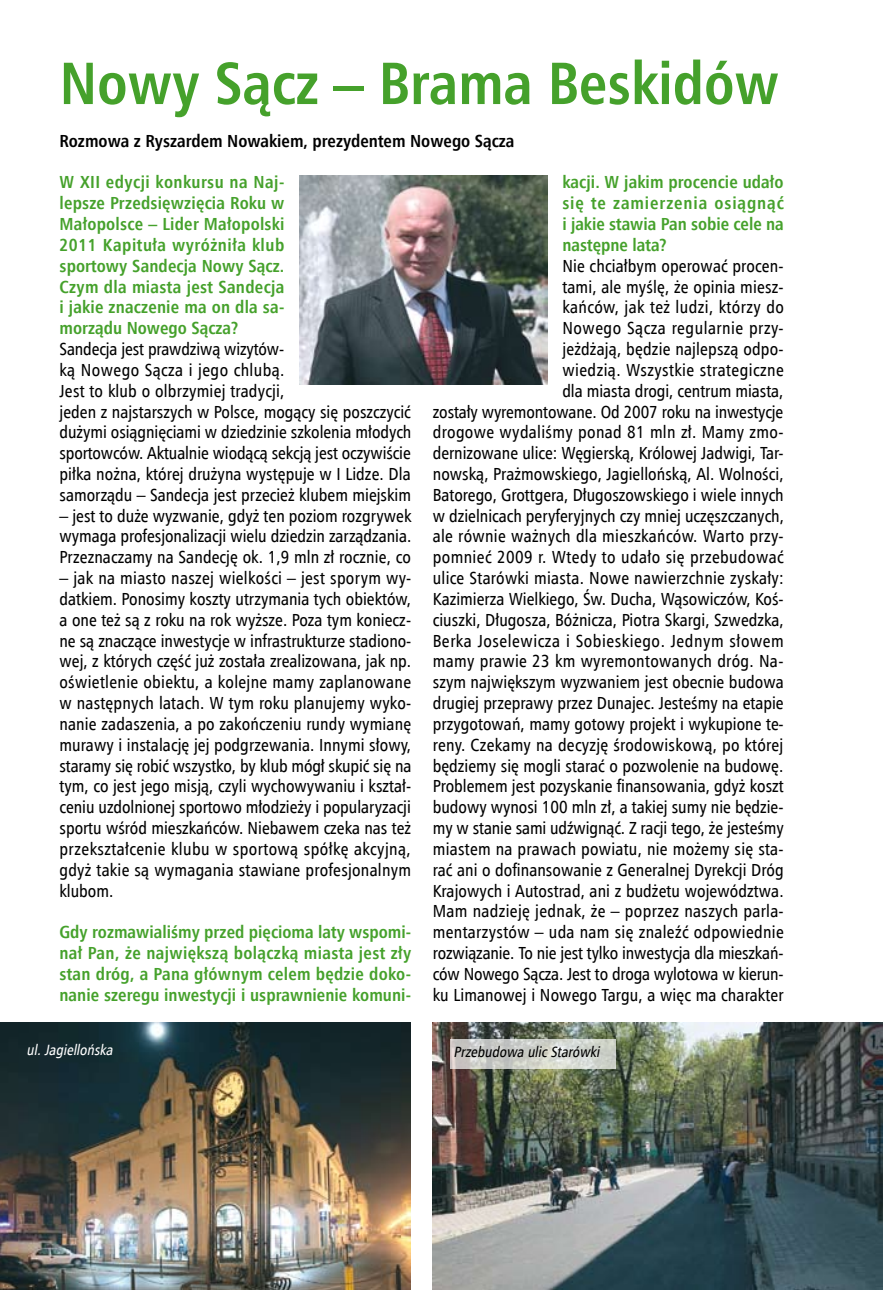
<style>
.page{position:relative;width:883px;height:1290px;background:#fff}
.page>*{position:absolute;margin:0;border:0;box-sizing:border-box;transform-origin:0 0}
.t1{font:700 59.5px "Humnst 777 Cn EU";color:#45a12b}
.t2{font:17.5px/20.8px "Humnst 777 Cn EU";color:#000;text-align:justify}
.t3{font:700 17.5px/20.8px "Humnst 777 Cn EU";letter-spacing:.005em;color:#45a12b;text-align:justify}
.t4{font:700 17.5px "Humnst 777 Cn EU";color:#000}
.t5{font:italic 14.88px "Humnst 777 Cn EU";color:#000}
.t6{font:italic 14.88px "Humnst 777 Cn EU";color:#fff}
</style>
<div class="page">
<img style="left:299px;top:175px;width:248px;height:209px">
<img style="left:0;top:1022px;width:410px;height:268px">
<img style="left:433px;top:1022px;width:450px;height:268px">
<svg style="left:450px;top:1039px;width:166px;height:29px;background:#cfd1cb"></svg>
<h1 class="t1" style="left:60px;top:46px;width:721px">Nowy Sącz – Brama Beskidów</h1>
<p class="t4" style="left:60px;top:130px;width:457px">Rozmowa z Ryszardem Nowakiem, prezydentem Nowego Sącza</p>
<p class="t3" style="left:60px;top:172px;width:227px">W XII edycji konkursu na Naj&shy;lepsze Przedsięwzięcia Roku w Małopolsce – Lider Małopolski 2011 Kapituła wyróżniła klub sportowy Sandecja Nowy Sącz.<br>Czym dla miasta jest Sandecja i jakie znaczenie ma on dla sa&shy;morządu Nowego Sącza?</p>
<p class="t2" style="left:60px;top:338px;width:353px;text-align:left">Sandecja jest prawdziwą wizytów-<br>ką Nowego Sącza i jego chlubą.<br>Jest to klub o olbrzymiej tradycji,<br>jeden z najstarszych w Polsce, mogący się poszczycić dużymi osiągnięciami w dziedzinie szkolenia młodych sportowców. Aktualnie wiodącą sekcją jest oczywiście piłka nożna, której drużyna występuje w I Lidze. Dla samorządu – Sandecja jest przecież klubem miejskim</p>
<p class="t2" style="left:60px;top:505px;width:353px">– jest to duże wyzwanie, gdyż ten poziom rozgrywek wymaga profesjonalizacji wielu dziedzin zarządzania.<br>Przeznaczamy na Sandecję ok. 1,9 mln zł rocznie, co</p>
<p class="t2" style="left:60px;top:567px;width:353px">– jak na miasto naszej wielkości – jest sporym wy&shy;datkiem. Ponosimy koszty utrzymania tych obiektów, a one też są z roku na rok wyższe. Poza tym koniecz&shy;ne są znaczące inwestycje w infrastrukturze stadiono&shy;wej, z których część już została zrealizowana, jak np. oświetlenie obiektu, a kolejne mamy zaplanowane w następnych latach. W tym roku planujemy wyko&shy;nanie zadaszenia, a po zakończeniu rundy wymianę murawy i instalację jej podgrzewania. Innymi słowy, staramy się robić wszystko, by klub mógł skupić się na tym, co jest jego misją, czyli wychowywaniu i kształ&shy;ceniu uzdolnionej sportowo młodzieży i popularyzacji sportu wśród mieszkańców. Niebawem czeka nas też przekształcenie klubu w sportową spółkę akcyjną, gdyż takie są wymagania stawiane profesjonalnym klubom.</p>
<p class="t3" style="left:60px;top:922px;width:353px">Gdy rozmawialiśmy przed pięcioma laty wspomi&shy;nał Pan, że największą bolączką miasta jest zły stan dróg, a Pana głównym celem będzie doko&shy;nanie szeregu inwestycji i usprawnienie komuni-</p>
<p class="t3" style="left:562px;top:172px;width:223px">kacji. W jakim procencie udało się te zamierzenia osiągnąć i jakie stawia Pan sobie cele na następne lata?</p>
<p class="t2" style="left:433px;top:255px;width:353px;text-align:right">Nie chciałbym operować procen-<br>tami, ale myślę, że opinia miesz-<br>kańców, jak też ludzi, którzy do<br>Nowego Sącza regularnie przy-<br>jeżdżają, będzie najlepszą odpo-<br>wiedzią. Wszystkie strategiczne<br>dla miasta drogi, centrum miasta,<br>zostały wyremontowane. Od 2007 roku na inwestycje drogowe wydaliśmy ponad 81 mln zł. Mamy zmo&shy;dernizowane ulice: Węgierską, Królowej Jadwigi, Tar&shy;nowską, Prażmowskiego, Jagiellońską, Al. Wolności, Batorego, Grottgera, Długoszowskiego i wiele innych w dzielnicach peryferyjnych czy mniej uczęszczanych, ale równie ważnych dla mieszkańców. Warto przy&shy;pomnieć 2009 r. Wtedy to udało się przebudować ulice Starówki miasta. Nowe nawierzchnie zyskały:<br>Kazimierza Wielkiego, Św. Ducha, Wąsowiczów, Koś&shy;ciuszki, Długosza, Bóżnicza, Piotra Skargi, Szwedzka, Berka Joselewicza i Sobieskiego. Jednym słowem mamy prawie 23 km wyremontowanych dróg. Na&shy;szym największym wyzwaniem jest obecnie budowa drugiej przeprawy przez Dunajec. Jesteśmy na etapie przygotowań, mamy gotowy projekt i wykupione te&shy;reny. Czekamy na decyzję środowiskową, po której będziemy się mogli starać o pozwolenie na budowę.<br>Problemem jest pozyskanie finansowania, gdyż koszt budowy wynosi 100 mln zł, a takiej sumy nie będzie&shy;my w stanie sami udźwignąć. Z racji tego, że jesteśmy miastem na prawach powiatu, nie możemy się sta&shy;rać ani o dofinansowanie z Generalnej Dyrekcji Dróg Krajowych i Autostrad, ani z budżetu województwa.<br>Mam nadzieję jednak, że – poprzez naszych parla&shy;mentarzystów – uda nam się znaleźć odpowiednie rozwiązanie. To nie jest tylko inwestycja dla mieszkań&shy;ców Nowego Sącza. Jest to droga wylotowa w kierun&shy;ku Limanowej i Nowego Targu, a więc ma charakter</p>
<p class="t6" style="left:27px;top:1040px;width:91px">ul.Jagiellońska</p>
<p class="t5" style="left:454px;top:1043px;width:151px">Przebudowa ulicStarówki</p>
</div>
